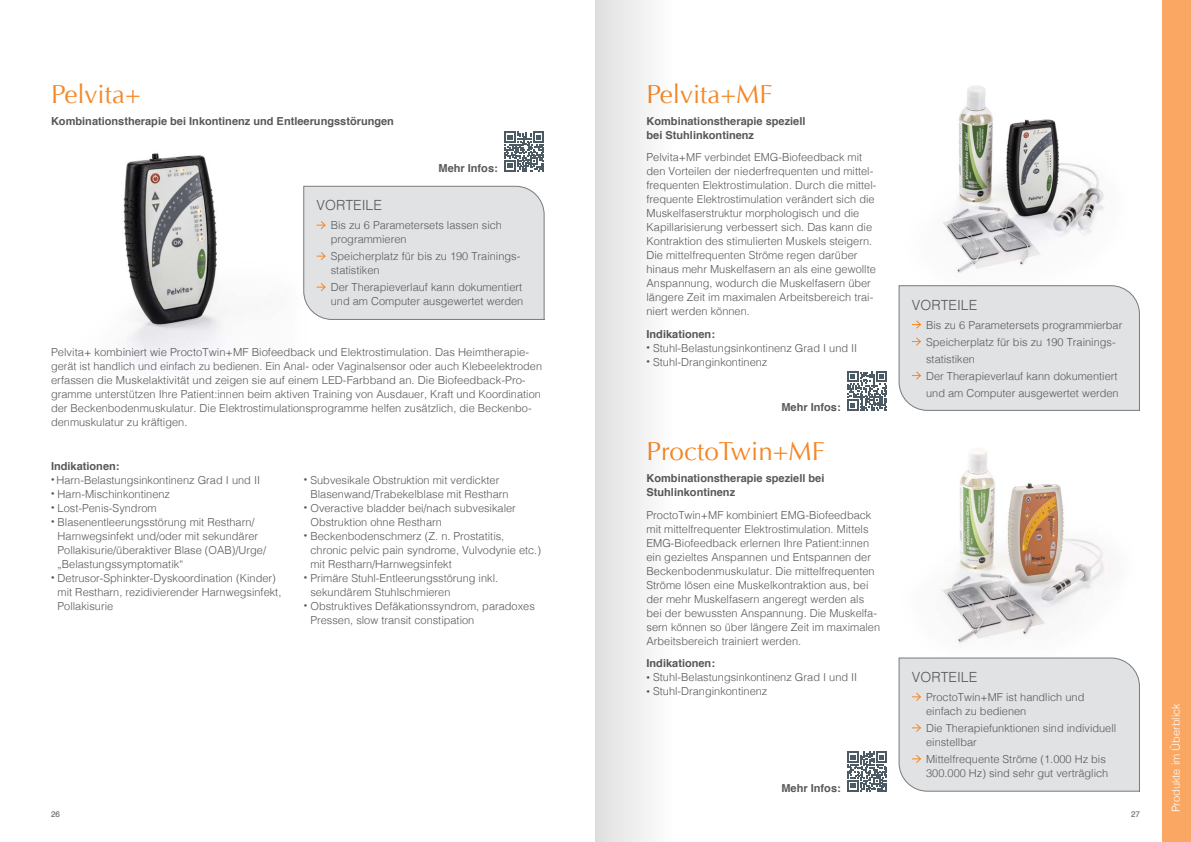
<style>
.page{position:relative;width:1191px;height:842px;background:#fff}
.page>*{position:absolute;margin:0;border:0;box-sizing:border-box;transform-origin:0 0}
.t1{font:26px "Optima";color:#f58726}
.t2{font:300 14px "Helvetica";color:#57585a}
.t3{font:300 11px/14px "Helvetica";color:#57585a}
.t4{font:700 11px/14px "Helvetica";color:#57585a}
.t5{font:300 11px "Helvetica";color:#fff}
.t6{font:8px "Helvetica";color:#57585a}
.s1{font-size:7px}
</style>
<div class="page">
<img style="left:942px;top:448px;width:163px;height:196px">
<svg style="left:847px;top:752px;width:40px;height:39px"></svg>
<img style="left:123px;top:153px;width:99px;height:210px">
<svg style="left:504px;top:132px;width:40px;height:39px"></svg>
<img style="left:942px;top:85px;width:162px;height:188px">
<svg style="left:847px;top:371px;width:40px;height:40px"></svg>
<div style="left:303px;top:185px;width:242px;height:135px;background:#e1e2e4"></div>
<div style="left:898px;top:657px;width:242px;height:135px;background:#e1e2e4"></div>
<div style="left:898px;top:285px;width:242px;height:126px;background:#e1e2e4"></div>
<div style="left:1162px;top:0;width:29px;height:842px;background:#f9a763"></div>
<div style="left:595px;top:0;width:82px;height:842px;background:linear-gradient(to right,#dfdfdf,#fff)"></div>
<h1 class="t1" style="left:51px;top:79px;width:91px">Pelvita+</h1>
<p class="t4" style="left:51px;top:115px;width:344px">Kombinationstherapie bei Inkontinenz und Entleerungsstörungen</p>
<p class="t2" style="left:317px;top:193px;width:67px">VORTEILE</p>
<p class="t4" style="left:438px;top:161px;width:61px">Mehr Infos:</p>
<p class="t3" style="left:331px;top:218px;width:173px">Bis zu 6 Parametersets lassen sich programmieren</p>
<p class="t3" style="left:331px;top:249px;width:191px">Speicherplatz für bis zu 190 Trainings&shy;statistiken</p>
<p class="t3" style="left:331px;top:280px;width:194px">Der Therapieverlauf kann dokumentiert und am Computer ausgewertet werden</p>
<p class="t3" style="left:51px;top:344px;width:492px">Pelvita+ kombiniert wie ProctoTwin+MF Biofeedback und Elektrostimulation. Das Heimtherapie&shy;gerät ist handlich und einfach zu bedienen. Ein Anal- oder Vaginalsensor oder auch Klebeelektroden erfassen die Muskelaktivität und zeigen sie auf einem LED-Farbband an. Die Biofeedback-Pro&shy;gramme unterstützen Ihre Patient:innen beim aktiven Training von Ausdauer, Kraft und Koordination der Beckenbodenmuskulatur. Die Elektrostimulationsprogramme helfen zusätzlich, die Beckenbo&shy;denmuskulatur zu kräftigen.</p>
<p class="t4" style="left:51px;top:459px;width:70px">Indikationen:</p>
<p class="t3" style="left:51px;top:472px;width:211px"><span class="s1">•</span> Harn-Belastungsinkontinenz Grad I und II</p>
<p class="t3" style="left:51px;top:486px;width:121px"><span class="s1">•</span> Harn-Mischinkontinenz</p>
<p class="t3" style="left:51px;top:500px;width:107px"><span class="s1">•</span> Lost-Penis-Syndrom</p>
<p class="t3" style="left:58px;top:514px;width:210px;text-indent:-7px"><span class="s1">•</span> Blasenentleerungsstörung mit Restharn/ Harnwegsinfekt und/oder mit sekundärer Pollakisurie/überaktiver Blase (OAB)/Urge/ „Belastungssymptomatik“</p>
<p class="t3" style="left:58px;top:570px;width:225px;text-indent:-7px"><span class="s1">•</span> Detrusor-Sphinkter-Dyskoordination (Kinder) mit Restharn, rezidivierender Harnwegsinfekt,<br>Pollakisurie</p>
<p class="t3" style="left:310px;top:472px;width:200px;text-indent:-7px"><span class="s1">•</span> Subvesikale Obstruktion mit verdickter<br>Blasenwand/Trabekelblase mit Restharn</p>
<p class="t3" style="left:310px;top:500px;width:207px;text-indent:-7px"><span class="s1">•</span> Overactive bladder bei/nach subvesikaler<br>Obstruktion ohne Restharn</p>
<p class="t3" style="left:310px;top:528px;width:232px;text-indent:-7px"><span class="s1">•</span> Beckenbodenschmerz (Z. n. Prostatitis, chronic pelvic pain syndrome, Vulvodynie etc.) mit Restharn/Harnwegsinfekt</p>
<p class="t3" style="left:310px;top:570px;width:189px;text-indent:-7px"><span class="s1">•</span> Primäre Stuhl-Entleerungsstörung inkl. sekundärem Stuhlschmieren</p>
<p class="t3" style="left:310px;top:598px;width:226px;text-indent:-7px"><span class="s1">•</span> Obstruktives Defäkationssyndrom, paradoxes<br>Pressen, slow transit constipation</p>
<h1 class="t1" style="left:646px;top:79px;width:127px">Pelvita+MF</h1>
<p class="t4" style="left:646px;top:115px;width:160px">Kombinationstherapie speziell bei Stuhlinkontinenz</p>
<p class="t3" style="left:646px;top:150px;width:231px">Pelvita+MF verbindet EMG-Biofeedback mit den Vorteilen der niederfrequenten und mittel&shy;frequenten Elektrostimulation. Durch die mittel&shy;frequente Elektrostimulation verändert sich die Muskelfaserstruktur morphologisch und die Kapillarisierung verbessert sich. Das kann die Kontraktion des stimulierten Muskels steigern.<br>Die mittelfrequenten Ströme regen darüber hinaus mehr Muskelfasern an als eine gewollte Anspannung, wodurch die Muskelfasern über längere Zeit im maximalen Arbeitsbereich trai&shy;niert werden können.</p>
<p class="t4" style="left:646px;top:327px;width:70px">Indikationen:</p>
<p class="t3" style="left:646px;top:340px;width:212px"><span class="s1">•</span> Stuhl-Belastungsinkontinenz Grad I und II</p>
<p class="t3" style="left:646px;top:354px;width:122px"><span class="s1">•</span> Stuhl-Dranginkontinenz</p>
<p class="t4" style="left:781px;top:400px;width:61px">Mehr Infos:</p>
<h1 class="t1" style="left:646px;top:437px;width:180px">ProctoTwin+MF</h1>
<p class="t4" style="left:646px;top:472px;width:179px">Kombinationstherapie speziell bei<br>Stuhlinkontinenz</p>
<p class="t3" style="left:646px;top:507px;width:235px">ProctoTwin+MF kombiniert EMG-Biofeedback mit mittelfrequenter Elektrostimulation. Mittels EMG-Biofeedback erlernen Ihre Patient:innen ein gezieltes Anspannen und Entspannen der Beckenbodenmuskulatur. Die mittelfrequenten Ströme lösen eine Muskelkontraktion aus, bei der mehr Muskelfasern angeregt werden als bei der bewussten Anspannung. Die Muskelfa&shy;sern können so über längere Zeit im maximalen Arbeitsbereich trainiert werden.</p>
<p class="t4" style="left:646px;top:656px;width:70px">Indikationen:</p>
<p class="t3" style="left:646px;top:669px;width:212px"><span class="s1">•</span> Stuhl-Belastungsinkontinenz Grad I und II</p>
<p class="t3" style="left:646px;top:683px;width:122px"><span class="s1">•</span> Stuhl-Dranginkontinenz</p>
<p class="t4" style="left:781px;top:781px;width:61px">Mehr Infos:</p>
<p class="t2" style="left:912px;top:293px;width:67px">VORTEILE</p>
<p class="t3" style="left:926px;top:315px;width:198px;line-height:17px">Bis zu 6 Parametersets programmierbar Speicherplatz für bis zu 190 Trainings&shy;statistiken<br>Der Therapieverlauf kann dokumentiert und am Computer ausgewertet werden</p>
<p class="t2" style="left:912px;top:665px;width:67px">VORTEILE</p>
<p class="t3" style="left:926px;top:689px;width:160px">ProctoTwin+MF ist handlich und einfach zu bedienen</p>
<p class="t3" style="left:926px;top:720px;width:192px">Die Therapiefunktionen sind individuell einstellbar</p>
<p class="t3" style="left:926px;top:751px;width:184px">Mittelfrequente Ströme (1.000 Hz bis<br>300.000 Hz) sind sehr gut verträglich</p>
<p class="t6" style="left:51px;top:808px;width:10px">26</p>
<p class="t6" style="left:1131px;top:808px;width:10px">27</p>
<p class="t5" style="left:1166px;top:812px;width:111px;rotate:-90deg">Produkte im Überblick</p>
</div>
